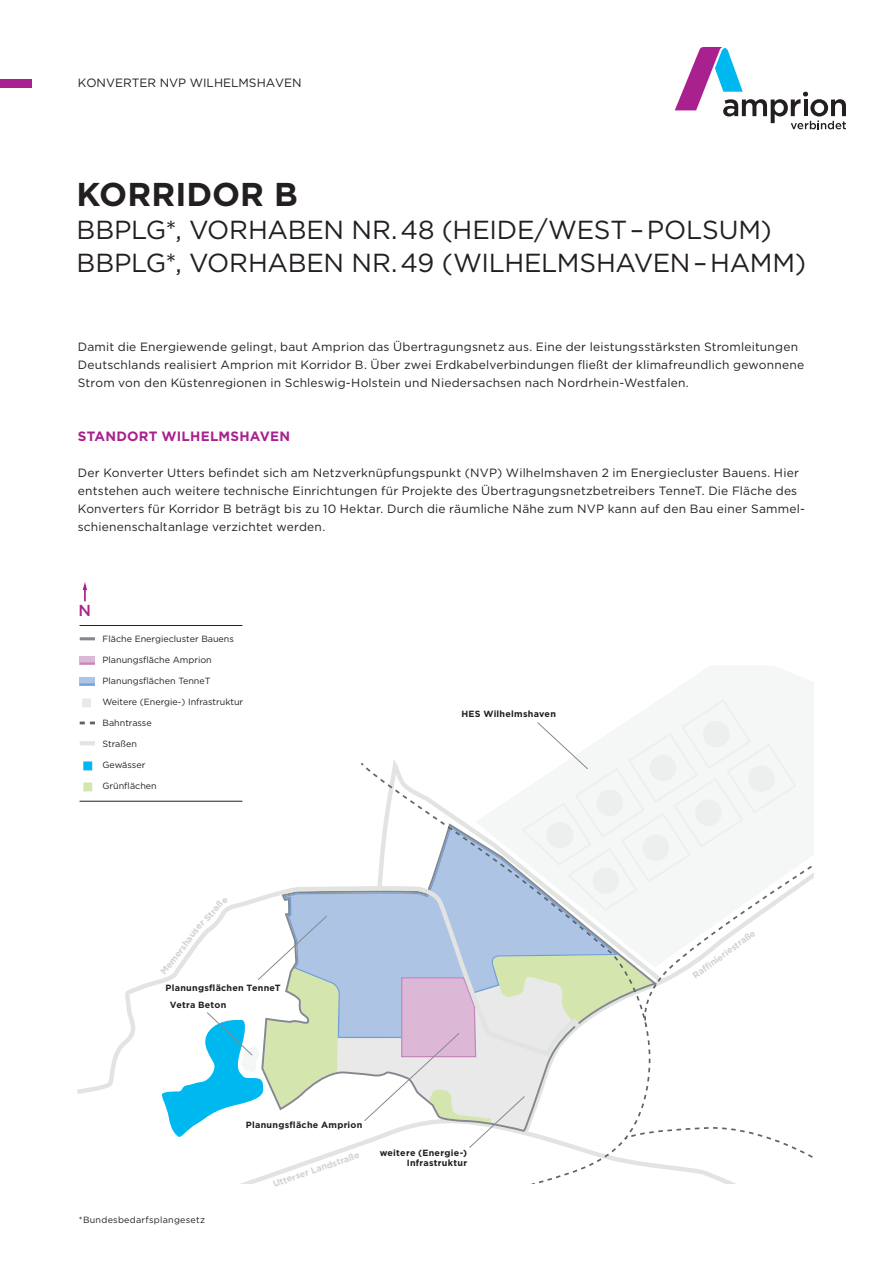
<style>
.page{position:relative;width:893px;height:1263px;background:#fff}
.page>*{position:absolute;margin:0;border:0;box-sizing:border-box;transform-origin:0 0}
.t1{font:700 33px "Gotham";color:#231f20}
.t2{font:26.1px "Gotham";letter-spacing:-.01em;color:#231f20}
.t3{font:500 15.9px "Gotham";color:#a9218e}
.t4{font:700 13.5px "Gotham";letter-spacing:.015em;color:#a9218e}
.t5{font:12px/18px "Gotham";letter-spacing:.015em;color:#231f20}
.t6{font:9px "Gotham";color:#231f20}
.Fließtext{font:700 9px/10.5px "Gotham";letter-spacing:.03em;color:#231f20;text-align:right}
.t7{font:700 9px "Gotham";color:#d1d3d3}
.t8{font:9px "Gotham";letter-spacing:.03em;color:#231f20}
</style>
<div class="page">
<svg style="left:675px;top:47px;width:171px;height:82px"></svg>
<svg style="left:243px;top:1142px;width:116px;height:41px"></svg>
<svg style="left:78px;top:761px;width:281px;height:333px"></svg>
<svg style="left:364px;top:699px;width:450px;height:484px"></svg>
<div style="left:0;top:79px;width:32px;height:8px;background:#a9218e"></div>
<hr style="left:80px;top:637px;width:15px;height:3px;background:#84888e">
<div style="left:80px;top:656px;width:15px;height:8px;background:#dcb8d6"></div>
<svg style="left:80px;top:662px;width:15px;height:2px"></svg>
<div style="left:80px;top:677px;width:15px;height:8px;background:#adc4e5"></div>
<svg style="left:80px;top:683px;width:15px;height:2px"></svg>
<div style="left:82px;top:698px;width:9px;height:9px;background:#e2e4e2"></div>
<svg style="left:80px;top:721px;width:15px;height:3px"></svg>
<hr style="left:80px;top:741px;width:15px;height:4px;background:#e2e4e2">
<div style="left:83px;top:761px;width:9px;height:9px;background:#00b8f0"></div>
<div style="left:83px;top:782px;width:9px;height:9px;background:#d4e6ae"></div>
<hr style="left:80px;top:625px;width:162px;height:1px;background:#231f20">
<hr style="left:80px;top:801px;width:162px;height:1px;background:#231f20">
<svg style="left:83px;top:582px;width:4px;height:19px"></svg>
<svg style="left:160px;top:897px;width:179px;height:240px"></svg>
<p class="t5" style="left:78px;top:74px;width:226px">KONVERTER NVP WILHELMSHAVEN</p>
<p class="t1" style="left:77px;top:172px;width:223px">KORRIDOR B</p>
<p class="t2" style="left:77px;top:213px;width:697px">BBPLG*, VORHABEN NR. 48 (HEIDE/WEST – POLSUM)</p>
<p class="t2" style="left:77px;top:246px;width:731px">BBPLG*, VORHABEN NR. 49 (WILHELMSHAVEN – HAMM)</p>
<p class="t5" style="left:78px;top:337px;width:728px">Damit die Energiewende gelingt, baut Amprion das Übertragungsnetz aus. Eine der leistungsstärksten Stromleitungen<br>Deutschlands realisiert Amprion mit Korridor B. Über zwei Erdkabelverbindungen fließt der klimafreundlich gewonnene<br>Strom von den Küstenregionen in Schleswig-Holstein und Niedersachsen nach Nordrhein-Westfalen.</p>
<p class="t4" style="left:78px;top:427px;width:214px">STANDORT WILHELMSHAVEN</p>
<p class="t5" style="left:78px;top:463px;width:729px">Der Konverter Utters befindet sich am Netzverknüpfungspunkt (NVP) Wilhelmshaven 2 im Energiecluster Bauens. Hier entstehen auch weitere technische Einrichtungen für Projekte des Übertragungsnetzbetreibers TenneT. Die Fläche des Konverters für Korridor B beträgt bis zu 10 Hektar. Durch die räumliche Nähe zum NVP kann auf den Bau einer Sammel&shy;schienenschaltanlage verzichtet werden.</p>
<p class="t3" style="left:78px;top:600px;width:14px">N</p>
<p class="t6" style="left:103px;top:633px;width:133px">Fläche Energiecluster Bauens</p>
<p class="t6" style="left:103px;top:654px;width:111px">Planungsfläche Amprion</p>
<p class="t6" style="left:103px;top:675px;width:109px">Planungsflächen TenneT</p>
<p class="t6" style="left:103px;top:696px;width:142px">Weitere (Energie-) Infrastruktur</p>
<p class="t6" style="left:103px;top:717px;width:51px">Bahntrasse</p>
<p class="t6" style="left:103px;top:738px;width:36px">Straßen</p>
<p class="t6" style="left:103px;top:759px;width:44px">Gewässer</p>
<p class="t6" style="left:103px;top:780px;width:56px">Grünflächen</p>
<p class="Fließtext" style="left:461px;top:709px;width:96px">HES Wilhelmshaven</p>
<p class="t7" style="left:158px;top:970px;width:43px;rotate:-52deg">Memersh</p>
<p class="Fließtext" style="left:165px;top:982px;width:117px">Planungsflächen TenneT</p>
<p class="Fließtext" style="left:170px;top:1000px;width:58px">Vetra Beton</p>
<p class="t8" style="left:79px;top:1214px;width:128px">*Bundesbedarfsplangesetz</p>
<p class="Fließtext" style="left:246px;top:1119px;width:118px">Planungsfläche Amprion</p>
<p class="t7" style="left:272px;top:1178px;width:92px;rotate:-19deg">Utterser Landstraße</p>
<p class="Fließtext" style="left:380px;top:1147px;width:89px">weitere (Energie-)<br>Infrastruktur</p>
<p class="t7" style="left:690px;top:971px;width:77px;rotate:-36deg">Raffi nieriestraße</p>
</div>
